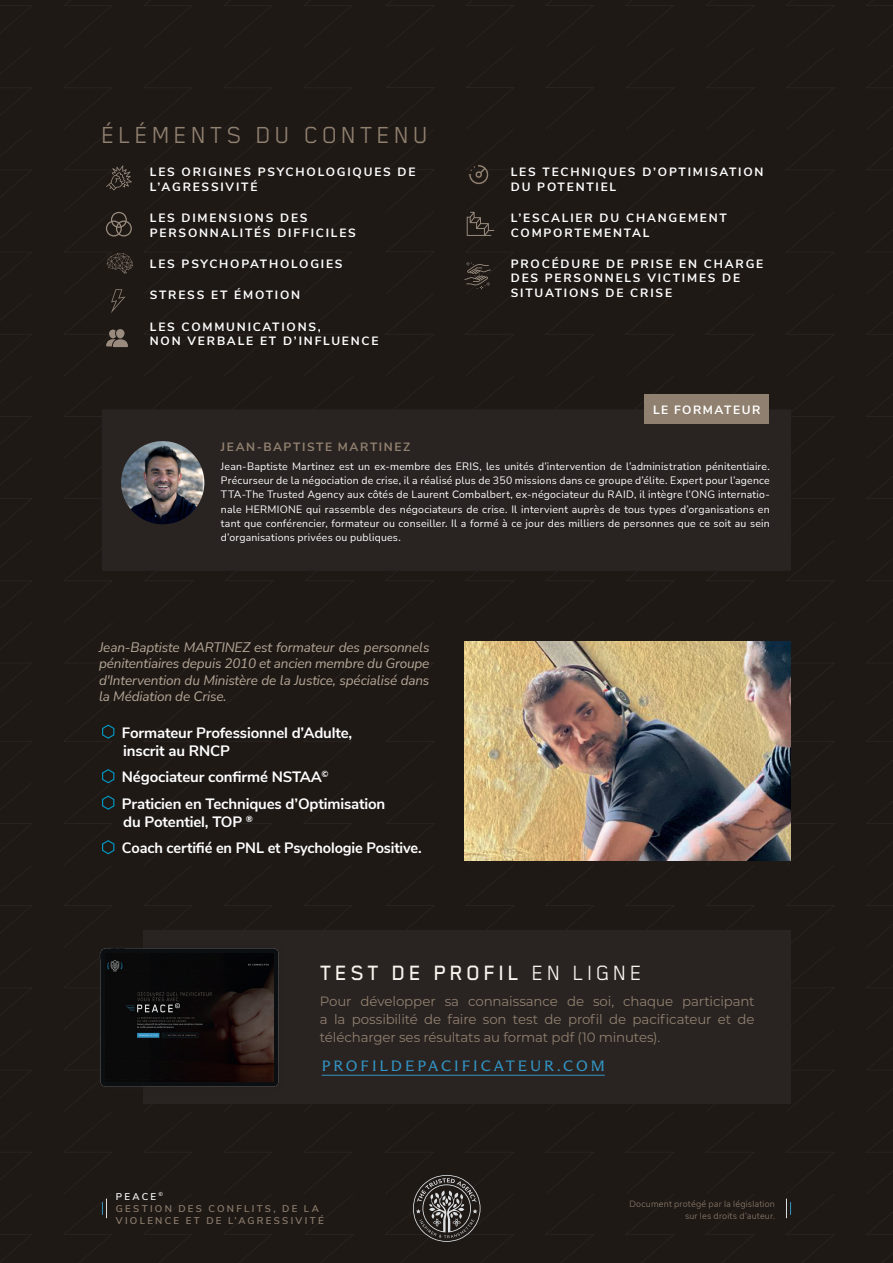
<style>
.page{position:relative;width:893px;height:1263px;background:#fff}
.page>*{position:absolute;margin:0;border:0;box-sizing:border-box;transform-origin:0 0}
.t1{font:27px "Blender";letter-spacing:.15em;color:#90806f}
.t2{font:500 24px "Blender";letter-spacing:.15em;color:#f9f3ee}
.t3{font:700 15px/26.5px "Nunito Sans";letter-spacing:-.01em;color:#fff}
.t4{font:15px "ABC Arizona Flare Unlicensed Trial";letter-spacing:.2em;color:#3294c4}
.t5{font:italic 13.5px/16.5px "Nunito Sans";letter-spacing:-.01em;color:#b6a897;text-align:justify}
.t6{font:13.5px/18px "Montserrat";letter-spacing:-.01em;color:#90806f;text-align:justify}
.t7{font:700 12px/14.4px "Nunito Sans";letter-spacing:.15em;color:#fff}
.t8{font:700 12px "Nunito Sans";letter-spacing:.13em;color:#90806f}
.t9{font:700 12px "Nunito Sans";letter-spacing:.125em;color:#fff}
.t10{font:10.5px/14.2px "Nunito Sans";letter-spacing:.02em;color:#fff;text-align:justify}
.t11{font:600 9.75px/12px "Nunito Sans";letter-spacing:.235em;color:#90806f}
.t12{font:300 9px/11.2px "Nunito Sans";letter-spacing:.02em;color:#90806f;text-align:right}
.s1{font-weight:400}
.s2{color:#fff}
</style>
<div class="page">
<div style="left:354px;top:706px;width:539px;height:557px;background:#1f1916"></div>
<div style="left:0;top:706px;width:354px;height:557px;background:#1f1916"></div>
<div style="left:384px;top:706px;width:291px;height:406px;background:#1f1916"></div>
<div style="left:354px;top:0;width:539px;height:706px;background:#1f1916"></div>
<div style="left:0;top:0;width:354px;height:706px;background:#1f1916"></div>
<div style="left:384px;top:0;width:291px;height:295px;background:#1f1916"></div>
<svg style="left:102px;top:1198px;width:5px;height:20px"></svg>
<svg style="left:786px;top:1198px;width:5px;height:20px"></svg>
<div style="left:144px;top:930px;width:647px;height:173px;background:#292321"></div>
<svg style="left:101px;top:724px;width:14px;height:15px"></svg>
<svg style="left:101px;top:768px;width:14px;height:16px"></svg>
<svg style="left:101px;top:795px;width:14px;height:15px"></svg>
<svg style="left:101px;top:839px;width:14px;height:16px"></svg>
<svg style="left:468px;top:164px;width:21px;height:21px"></svg>
<img style="left:465px;top:641px;width:326px;height:220px">
<svg style="left:106px;top:165px;width:26px;height:25px"></svg>
<svg style="left:467px;top:212px;width:27px;height:24px"></svg>
<svg style="left:106px;top:212px;width:26px;height:24px"></svg>
<svg style="left:111px;top:289px;width:15px;height:24px"></svg>
<svg style="left:107px;top:253px;width:26px;height:21px"></svg>
<svg style="left:106px;top:329px;width:22px;height:18px"></svg>
<svg style="left:464px;top:262px;width:27px;height:27px"></svg>
<div style="left:102px;top:409px;width:689px;height:162px;background:#292321"></div>
<img style="left:121px;top:441px;width:83px;height:83px;border-radius:42px">
<div style="left:644px;top:395px;width:125px;height:29px;background:#90806f"></div>
<div style="left:92px;top:940px;width:194px;height:155px;background:#231f20"></div>
<img style="left:100px;top:948px;width:179px;height:139px">
<img style="left:106px;top:954px;width:167px;height:128px">
<hr style="left:322px;top:1075px;width:283px;height:1px;background:#3294c4">
<h1 class="t1" style="left:101px;top:121px;width:328px">ÉLÉMENTS DU CONTENU</h1>
<p class="t7" style="left:150px;top:164px;width:267px">LES ORIGINES PSYCHOLOGIQUES DE<br>L’AGRESSIVITÉ</p>
<p class="t7" style="left:150px;top:210px;width:207px">LES DIMENSIONS DES<br>PERSONNALITÉS DIFFICILES</p>
<p class="t7" style="left:150px;top:256px;width:194px">LES PSYCHOPATHOLOGIES</p>
<p class="t7" style="left:150px;top:287px;width:152px">STRESS ET ÉMOTION</p>
<p class="t7" style="left:150px;top:319px;width:230px">LES COMMUNICATIONS,<br>NON VERBALE ET D’INFLUENCE</p>
<p class="t7" style="left:511px;top:164px;width:254px">LES TECHNIQUES D’OPTIMISATION<br>DU POTENTIEL</p>
<p class="t7" style="left:511px;top:210px;width:218px">L’ESCALIER DU CHANGEMENT<br>COMPORTEMENTAL</p>
<p class="t7" style="left:511px;top:256px;width:254px">PROCÉDURE DE PRISE EN CHARGE<br>DES PERSONNELS VICTIMES DE<br>SITUATIONS DE CRISE</p>
<p class="t9" style="left:653px;top:401px;width:109px">LE FORMATEUR</p>
<p class="t8" style="left:221px;top:438px;width:191px">JEAN-BAPTISTE MARTINEZ</p>
<p class="t10" style="left:221px;top:459px;width:550px">Jean-Baptiste Martinez est un ex-membre des ERIS, les unités d’intervention de l’administration pénitentiaire.<br>Précurseur de la négociation de crise, il a réalisé plus de 350 missions dans ce groupe d’élite. Expert pour l’agence TTA-The Trusted Agency aux côtés de Laurent Combalbert, ex-négociateur du RAID, il intègre l’ONG internatio&shy;nale HERMIONE qui rassemble des négociateurs de crise. Il intervient auprès de tous types d’organisations en tant que conférencier, formateur ou conseiller. Il a formé à ce jour des milliers de personnes que ce soit au sein d’organisations privées ou publiques.</p>
<p class="t5" style="left:99px;top:638px;width:332px">Jean-Baptiste MARTINEZ est formateur des personnels pénitentiaires depuis 2010 et ancien membre du Groupe d'Intervention du Ministère de la Justice, spécialisé dans la Médiation de Crise.</p>
<h3 class="t3" style="left:122px;top:723px;width:232px;line-height:18px">Formateur Professionnel d’Adulte, inscrit au RNCP</h3>
<h3 class="t3" style="left:122px;top:763px;width:265px">Négociateur confirmé NSTAA<sup>©<br></sup>Praticien en Techniques d’Optimisation</h3>
<h3 class="t3" style="left:122px;top:807px;width:301px">du Potentiel, TOP <sup>®<br></sup>Coach certifié en PNL et Psychologie Positive.</h3>
<h2 class="t2" style="left:320px;top:960px;width:323px">TEST DE PROFIL <span class="s1">EN LIGNE</span></h2>
<p class="t6" style="left:320px;top:991px;width:436px">Pour développer sa connaissance de soi, chaque participant a la possibilité de faire son test de profil de pacificateur et de télécharger ses résultats au format pdf (10 minutes).</p>
<h3 class="t4" style="left:322px;top:1057px;width:285px">PROFILDEPACIFICATEUR.COM</h3>
<p class="t11" style="left:116px;top:1189px;width:209px"><span class="s2">PEACE</span> <sup>©<br></sup>GESTION DES CONFLITS, DE LA<br>VIOLENCE ET DE L’AGRESSIVITÉ</p>
<p class="t12" style="left:629px;top:1198px;width:147px">Document protégé par la législation sur les droits d’auteur.</p>
</div>
